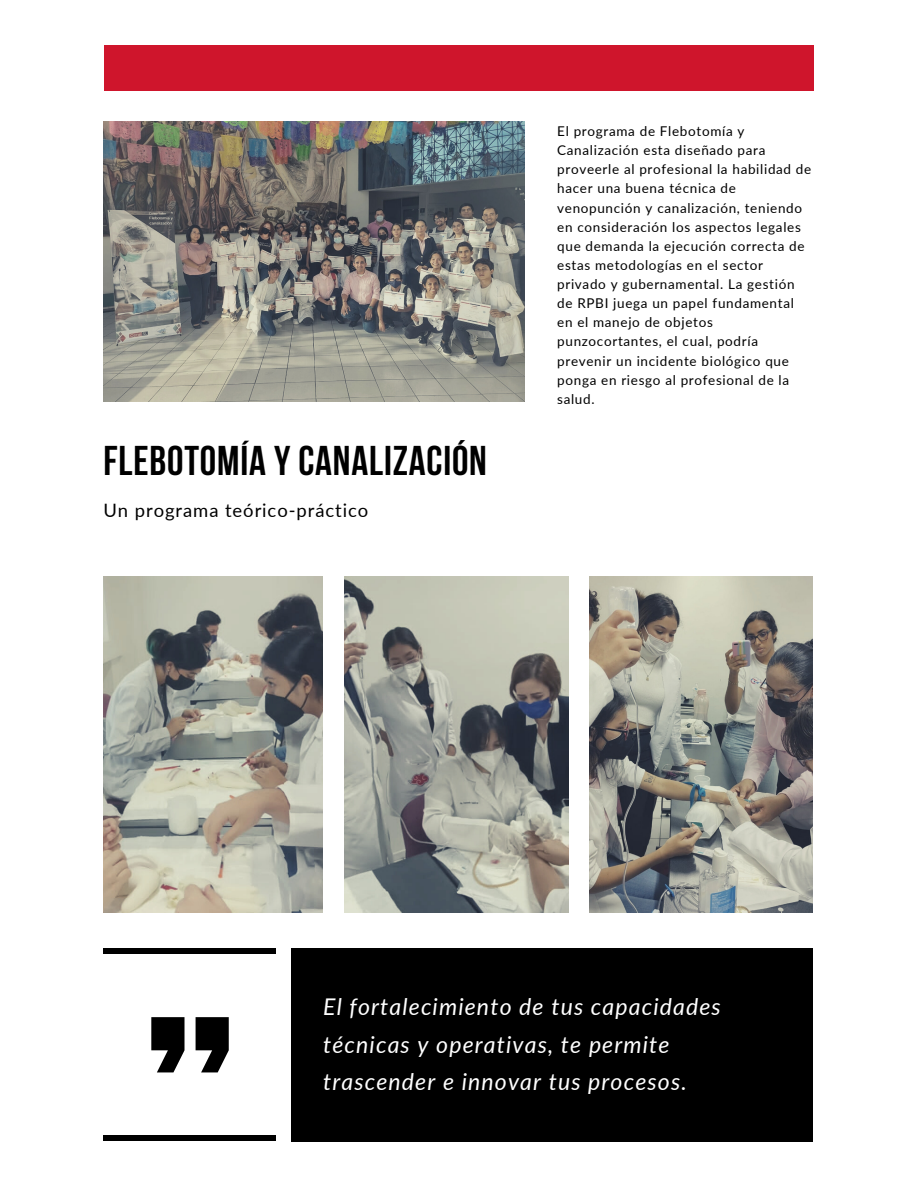
<style>
.page{position:relative;width:918px;height:1188px;background:#fff}
.page>*{position:absolute;margin:0;border:0;box-sizing:border-box;transform-origin:0 0}
.t1{font:700 41.4px "Bebas Neue";letter-spacing:.02em;color:#000}
.t2{font:italic 23.1px/37px "Lato";letter-spacing:.05em;color:#fff}
.t3{font:18.45px "Lato";letter-spacing:.05em;color:#000}
.t4{font:13.5px/19.2px "Lato";letter-spacing:.05em;color:#000}
</style>
<div class="page">
<div style="left:104px;top:45px;width:709px;height:46px;background:#cf152c"></div>
<div style="left:291px;top:948px;width:522px;height:194px;background:#000"></div>
<img style="left:104px;top:122px;width:420px;height:280px">
<img style="left:589px;top:577px;width:223px;height:336px">
<div style="left:104px;top:1135px;width:172px;height:6px;background:#000"></div>
<div style="left:104px;top:948px;width:172px;height:6px;background:#000"></div>
<svg style="left:151px;top:1017px;width:78px;height:55px"></svg>
<img style="left:345px;top:577px;width:224px;height:336px">
<img style="left:103px;top:577px;width:220px;height:336px">
<p class="t1" style="left:103px;top:444px;width:385px">FLEBOTOMÍA Y CANALIZACIÓN</p>
<p class="t3" style="left:103px;top:499px;width:266px">Un programa teórico-práctico</p>
<p class="t4" style="left:557px;top:121px;width:256px">El programa de Flebotomía y<br>Canalización esta diseñado para proveerle al profesional la habilidad de hacer una buena técnica de venopunción y canalización, teniendo en consideración los aspectos legales que demanda la ejecución correcta de estas metodologías en el sector privado y gubernamental. La gestión de RPBI juega un papel fundamental en el manejo de objetos punzocortantes, el cual, podría prevenir un incidente biológico que ponga en riesgo al profesional de la salud.</p>
<p class="t2" style="left:323px;top:988px;width:399px">El fortalecimiento de tus capacidades técnicas y operativas, te permite trascender e innovar tus procesos.</p>
</div>
